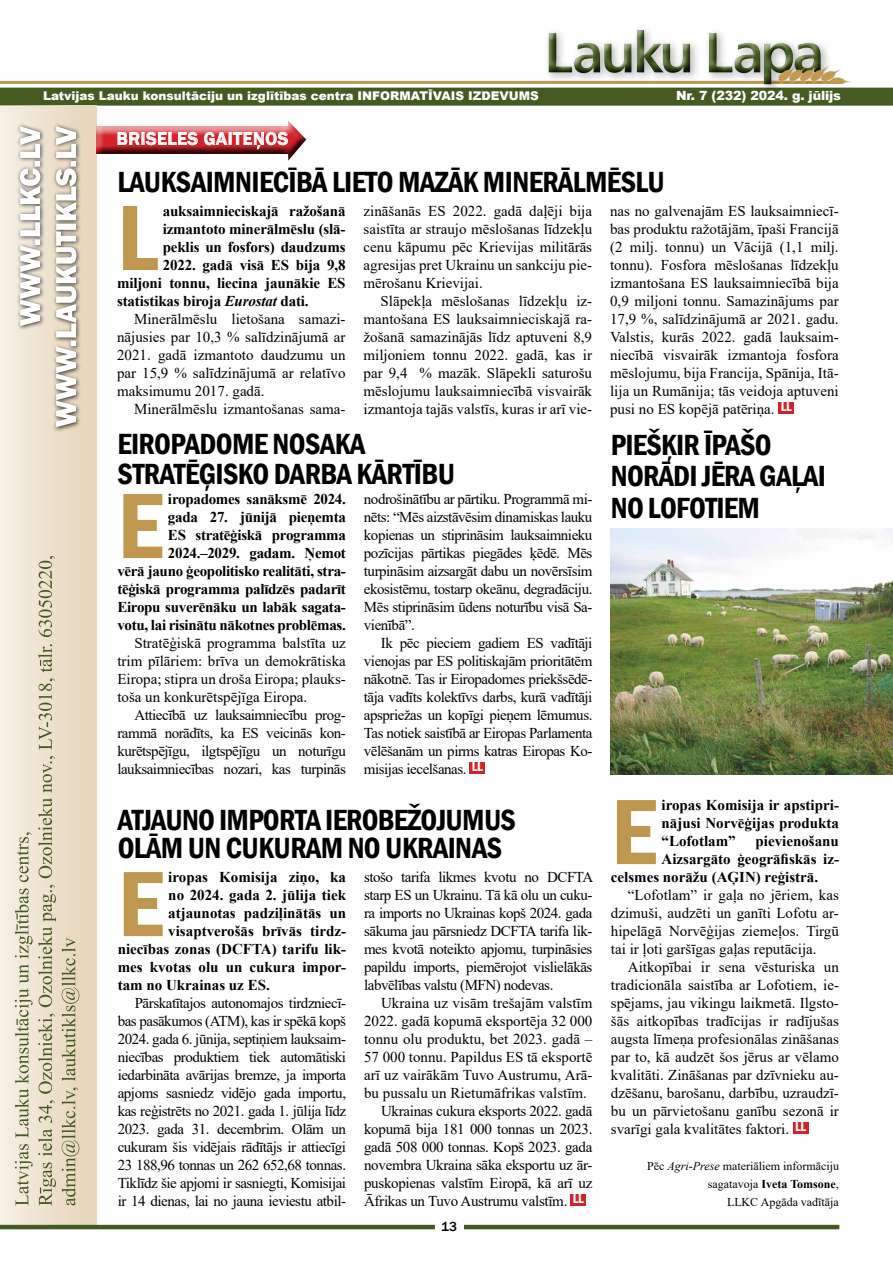
<style>
.page{position:relative;width:893px;height:1263px;background:#fff}
.page>*{position:absolute;margin:0;border:0;box-sizing:border-box;transform-origin:0 0}
.t1{font:600 condensed 96px "Franklin Gothic";color:#c0974f}
.t2{font:600 condensed 30px/31.5px "Franklin Gothic";letter-spacing:-.02em;color:#000}
.t3{font:500 18px "Franklin Gothic";letter-spacing:.04em;color:#fff}
.t4{font:15px/18px "Times New Roman";color:#000;text-align:justify}
.t5{font:700 15px/18px "Times New Roman";letter-spacing:-.01em;color:#000;text-align:justify}
.t6{font:15px "Times New Roman";letter-spacing:-.02em;color:#000}
.t7{font:500 13.5px "Franklin Gothic";color:#000}
.t8{font:900 12.75px "Arial";letter-spacing:-.01em;color:#fff}
.t9{font:12px/18px "Times New Roman";color:#000;text-align:right}
.t10{font:900 12px "Arial";color:#fff}
.s1{font-style:italic}
.s2{font-weight:700}
</style>
<div class="page">
<hr style="left:0;top:81px;width:839px;height:3px;background:#c0974f">
<div style="left:0;top:88px;width:893px;height:18px;background:#455a21"></div>
<div style="left:0;top:106px;width:96px;height:1120px;background:linear-gradient(to right,#f5efe5,#e6d4b9)"></div>
<div style="left:52px;top:123px;width:30px;height:309px;background:#000;opacity:.75"></div>
<svg style="left:56px;top:126px;width:20px;height:301px"></svg>
<div style="left:16px;top:123px;width:30px;height:208px;background:#000;opacity:.75"></div>
<svg style="left:20px;top:126px;width:20px;height:200px"></svg>
<hr style="left:0;top:1225px;width:839px;height:4px;background:#455a21">
<div style="left:435px;top:1221px;width:28px;height:17px;background:#fff"></div>
<div style="left:543px;top:25px;width:289px;height:70px;background:#000;opacity:.3"></div>
<div style="left:547px;top:29px;width:276px;height:58px;background:#000;opacity:.75"></div>
<img style="left:773px;top:66px;width:79px;height:18px">
<svg style="left:62px;top:938px;width:17px;height:267px;background:#c7c0a1"></svg>
<svg style="left:15px;top:556px;width:41px;height:650px;background:#dad3be"></svg>
<div style="left:96px;top:120px;width:213px;height:32px;background:#fff;opacity:.75"></div>
<div style="left:96px;top:133px;width:213px;height:30px;background:#000;opacity:.75"></div>
<svg style="left:117px;top:132px;width:81px;height:13px"></svg>
<svg style="left:204px;top:120px;width:102px;height:41px"></svg>
<div style="left:793px;top:1122px;width:15px;height:12px;background:#d2232a"></div>
<div style="left:469px;top:762px;width:16px;height:12px;background:#d2232a"></div>
<div style="left:778px;top:402px;width:16px;height:12px;background:#d2232a"></div>
<div style="left:571px;top:1194px;width:15px;height:12px;background:#d2232a"></div>
<img style="left:610px;top:528px;width:283px;height:246px">
<p class="t10" style="left:43px;top:87px;width:497px">Latvijas Lauku konsultāciju un izglītības centra INFORMATĪVAIS IZDEVUMS</p>
<p class="t8" style="left:676px;top:86px;width:167px">Nr. 7 (232) 2024. g. jūlijs</p>
<p class="t3" style="left:117px;top:127px;width:173px">BRISELES GAITEŅOS</p>
<h2 class="t2" style="left:117px;top:166px;width:549px">LAUKSAIMNIECĪBĀ LIETO MAZĀK MINERĀLMĒSLU</h2>
<h1 class="t1" style="left:117px;top:174px;width:42px">L</h1>
<p class="t5" style="left:163px;top:202px;width:184px">auksaimnieciskajā ražošanā</p>
<p class="t4" style="left:364px;top:202px;width:230px">zināšanās ES 2022. gadā daļēji bija saistīta ar straujo mēslošanas līdzekļu cenu kāpumu pēc Krievijas militārās agresijas pret Ukrainu un sankciju pie&shy;mērošanu Krievijai.</p>
<p class="t4" style="left:364px;top:292px;width:230px;text-indent:17px">Slāpekļa mēslošanas līdzekļu iz&shy;mantošana ES lauksaimnieciskajā ra&shy;žošanā samazinājās līdz aptuveni 8,9 miljoniem tonnu 2022. gadā, kas ir par 9,4 % mazāk. Slāpekli saturošu mēslojumu lauksaimniecībā visvairāk izmantoja tajās valstīs, kuras ir arī vie-</p>
<p class="t4" style="left:610px;top:202px;width:230px">nas no galvenajām ES lauksaimniecī&shy;bas produktu ražotājām, īpaši Francijā (2 milj. tonnu) un Vācijā (1,1 milj. tonnu). Fosfora mēslošanas līdzekļu izmantošana ES lauksaimniecībā bija 0,9 miljoni tonnu. Samazinājums par 17,9 %, salīdzinājumā ar 2021. gadu.<br>Valstis, kurās 2022. gadā lauksaim&shy;niecībā visvairāk izmantoja fosfora mēslojumu, bija Francija, Spānija, Itā&shy;lija un Rumānija; tās veidoja aptuveni pusi no ES kopējā patēriņa. <sup>LL</sup></p>
<p class="t5" style="left:163px;top:220px;width:184px">izmantoto minerālmēslu (slā-</p>
<p class="t5" style="left:163px;top:238px;width:184px">peklis un fosfors) daudzums</p>
<p class="t5" style="left:163px;top:256px;width:184px">2022. gadā visā ES bija 9,8</p>
<p class="t5" style="left:117px;top:274px;width:230px">miljoni tonnu, liecina jaunākie ES</p>
<p class="t5" style="left:117px;top:292px;width:193px">statistikas biroja <span class="s1">Eurostat</span> dati.</p>
<p class="t4" style="left:134px;top:310px;width:213px">Minerālmēslu lietošana samazi-</p>
<p class="t4" style="left:117px;top:328px;width:230px">nājusies par 10,3 % salīdzinājumā ar</p>
<p class="t4" style="left:117px;top:346px;width:230px">2021. gadā izmantoto daudzumu un</p>
<p class="t4" style="left:117px;top:364px;width:230px">par 15,9 % salīdzinājumā ar relatīvo</p>
<p class="t4" style="left:117px;top:382px;width:149px">maksimumu 2017. gadā.</p>
<p class="t4" style="left:134px;top:400px;width:213px">Minerālmēslu izmantošanas sama-</p>
<h2 class="t2" style="left:117px;top:429px;width:339px;line-height:30px">EIROPADOME NOSAKA<br>STRATĒĢISKO DARBA KĀRTĪBU</h2>
<h1 class="t1" style="left:117px;top:462px;width:47px">E</h1>
<p class="t4" style="left:364px;top:490px;width:230px">nodrošinātību ar pārtiku. Programmā mi&shy;nēts: “Mēs aizstāvēsim dinamiskas lauku kopienas un stiprināsim lauksaimnieku pozīcijas pārtikas piegādes ķēdē. Mēs turpināsim aizsargāt dabu un novērsīsim ekosistēmu, tostarp okeānu, degradāciju.<br>Mēs stiprināsim ūdens noturību visā Sa&shy;vienībā”.</p>
<p class="t4" style="left:364px;top:634px;width:230px;text-indent:17px">Ik pēc pieciem gadiem ES vadītāji vienojas par ES politiskajām prioritātēm nākotnē. Tas ir Eiropadomes priekšsēdē&shy;tāja vadīts kolektīvs darbs, kurā vadītāji apspriežas un kopīgi pieņem lēmumus.<br>Tas notiek saistībā ar Eiropas Parlamenta vēlēšanām un pirms katras Eiropas Ko&shy;misijas iecelšanas. <sup>LL</sup></p>
<p class="t5" style="left:117px;top:490px;width:230px;text-align:right">iropadomes sanāksmē 2024.<br>gada 27. jūnijā pieņemta<br>ES stratēģiskā programma<br>2024.–2029. gadam. Ņemot<br>vērā jauno ģeopolitisko realitāti, stra&shy;tēģiskā programma palīdzēs padarīt<br>Eiropu suverēnāku un labāk sagata&shy;votu, lai risinātu nākotnes problēmas.</p>
<p class="t4" style="left:117px;top:634px;width:230px;text-indent:17px">Stratēģiskā programma balstīta uz trim pīlāriem: brīva un demokrātiska Eiropa; stipra un droša Eiropa; plauks&shy;toša un konkurētspējīga Eiropa.</p>
<p class="t4" style="left:117px;top:706px;width:230px;text-indent:17px">Attiecībā uz lauksaimniecību prog&shy;rammā norādīts, ka ES veicinās kon&shy;kurētspējīgu, ilgtspējīgu un noturīgu lauksaimniecības nozari, kas turpinās</p>
<h2 class="t2" style="left:118px;top:805px;width:400px;line-height:28.5px">ATJAUNO IMPORTA IEROBEŽOJUMUS<br>OLĀM UN CUKURAM NO UKRAINAS</h2>
<h1 class="t1" style="left:118px;top:840px;width:47px">E</h1>
<p class="t5" style="left:168px;top:868px;width:179px">iropas Komisija ziņo, ka</p>
<p class="t4" style="left:364px;top:868px;width:231px">stošo tarifa likmes kvotu no DCFTA starp ES un Ukrainu. Tā kā olu un cuku&shy;ra imports no Ukrainas kopš 2024. gada sākuma jau pārsniedz DCFTA tarifa lik&shy;mes kvotā noteikto apjomu, turpināsies papildu imports, piemērojot vislielākās labvēlības valstu (MFN) nodevas.</p>
<p class="t4" style="left:381px;top:994px;width:213px">Ukraina uz visām trešajām valstīm</p>
<p class="t4" style="left:364px;top:1012px;width:230px">2022. gadā kopumā eksportēja 32 000</p>
<p class="t4" style="left:364px;top:1030px;width:230px">tonnu olu produktu, bet 2023. gadā –</p>
<p class="t4" style="left:364px;top:1048px;width:230px">57 000 tonnu. Papildus ES tā eksportē</p>
<p class="t4" style="left:364px;top:1066px;width:230px">arī uz vairākām Tuvo Austrumu, Arā-</p>
<p class="t4" style="left:364px;top:1084px;width:224px">bu pussalu un Rietumāfrikas valstīm.</p>
<p class="t6" style="left:381px;top:1100px;width:213px">Ukrainas cukura eksports 2022. gadā</p>
<p class="t6" style="left:364px;top:1118px;width:230px">kopumā bija 181 000 tonnas un 2023.</p>
<p class="t6" style="left:364px;top:1136px;width:230px">gadā 508 000 tonnas. Kopš 2023. gada</p>
<p class="t6" style="left:364px;top:1154px;width:230px">novembra Ukraina sāka eksportu uz ār-</p>
<p class="t6" style="left:364px;top:1172px;width:230px">puskopienas valstīm Eiropā, kā arī uz</p>
<p class="t6" style="left:364px;top:1190px;width:221px">Āfrikas un Tuvo Austrumu valstīm. <sup>LL</sup></p>
<p class="t5" style="left:168px;top:886px;width:179px">no 2024. gada 2. jūlija tiek</p>
<p class="t5" style="left:168px;top:904px;width:179px">atjaunotas padziļinātās un</p>
<p class="t5" style="left:168px;top:922px;width:179px">visaptverošās brīvās tirdz-</p>
<p class="t5" style="left:118px;top:940px;width:230px">niecības zonas (DCFTA) tarifu lik-</p>
<p class="t5" style="left:118px;top:958px;width:230px">mes kvotas olu un cukura impor-</p>
<p class="t5" style="left:118px;top:976px;width:154px">tam no Ukrainas uz ES.</p>
<p class="t4" style="left:118px;top:994px;width:230px;text-indent:17px">Pārskatītajos autonomajos tirdzniecī&shy;bas pasākumos (ATM), kas ir spēkā kopš 2024. gada 6. jūnija, septiņiem lauksaim&shy;niecības produktiem tiek automātiski iedarbināta avārijas bremze, ja importa apjoms sasniedz vidējo gada importu, kas reģistrēts no 2021. gada 1. jūlija līdz 2023. gada 31. decembrim. Olām un cukuram šis vidējais rādītājs ir attiecīgi 23 188,96 tonnas un 262 652,68 tonnas.<br>Tiklīdz šie apjomi ir sasniegti, Komisijai ir 14 dienas, lai no jauna ieviestu atbil-</p>
<p class="t7" style="left:441px;top:1218px;width:17px">13</p>
<h2 class="t2" style="left:611px;top:428px;width:217px">PIEŠĶIR ĪPAŠO<br>NORĀDI JĒRA GAĻAI<br>NO LOFOTIEM</h2>
<h1 class="t1" style="left:611px;top:768px;width:47px">E</h1>
<p class="t5" style="left:661px;top:796px;width:179px">iropas Komisija ir apstipri&shy;nājusi Norvēģijas produkta “Lofotlam”</p>
<p class="t5" style="left:756px;top:832px;width:85px">pievienošanu</p>
<p class="t5" style="left:661px;top:850px;width:179px">Aizsargāto ģeogrāfiskās iz-</p>
<p class="t5" style="left:611px;top:868px;width:209px">celsmes norāžu (AĢIN) reģistrā.</p>
<p class="t4" style="left:611px;top:886px;width:230px;text-indent:17px">“Lofotlam” ir gaļa no jēriem, kas dzimuši, audzēti un ganīti Lofotu ar&shy;hipelāgā Norvēģijas ziemeļos. Tirgū tai ir ļoti garšīgas gaļas reputācija.</p>
<p class="t4" style="left:611px;top:958px;width:230px;text-indent:17px">Aitkopībai ir sena vēsturiska un tradicionāla saistība ar Lofotiem, ie&shy;spējams, jau vikingu laikmetā. Ilgsto&shy;šās aitkopības tradīcijas ir radījušas augsta līmeņa profesionālas zināšanas par to, kā audzēt šos jērus ar vēlamo kvalitāti. Zināšanas par dzīvnieku au&shy;dzēšanu, barošanu, darbību, uzraudzī&shy;bu un pārvietošanu ganību sezonā ir svarīgi gala kvalitātes faktori. <sup>LL</sup></p>
<p class="t9" style="left:647px;top:1157px;width:193px">Pēc <span class="s1">Agri-Prese</span> materiāliem informāciju sagatavoja <span class="s2">Iveta Tomsone</span>,<br>LLKC Apgāda vadītāja</p>
</div>
